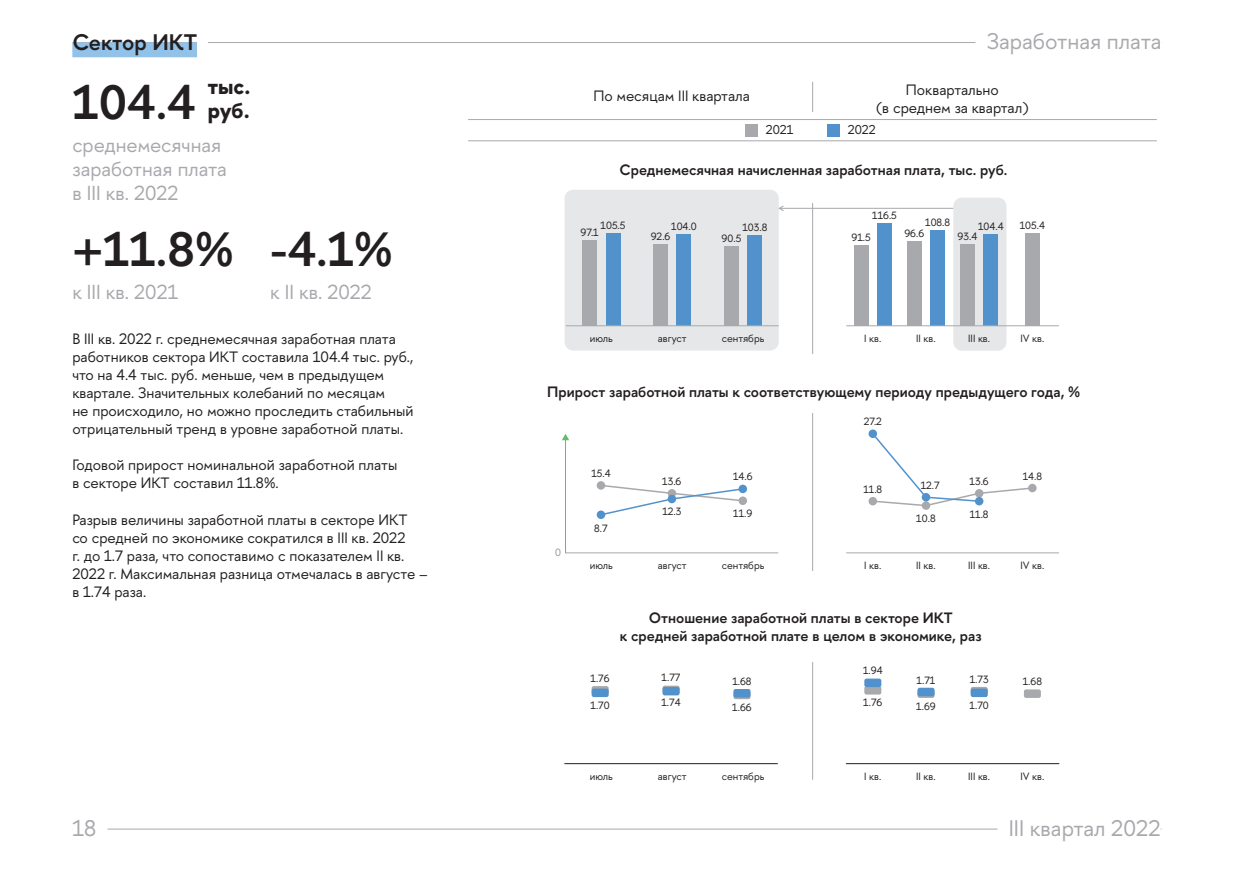
<style>
.page{position:relative;width:1234px;height:872px;background:#fff}
.page>*{position:absolute;margin:0;border:0;box-sizing:border-box;transform-origin:0 0}
.t1{font:600 48px "HSE Sans";color:#231f20}
.t2{font:22.5px "HSE Sans";color:#a8a9ad}
.t3{font:600 22.5px "HSE Sans";color:#231f20}
.t4{font:700 22.5px/24px "HSE Sans";color:#231f20}
.t5{font:20.25px/24.3px "HSE Sans";color:#a8a9ad}
.t6{font:15px/18px "HSE Sans";color:#231f20}
.t7{font:600 15px/18px "HSE Sans";color:#231f20;text-align:center}
.t8{font:12.75px "HSE Sans";color:#231f20}
.t9{font:10.5px "HSE Sans";color:#231f20}
.t10{font:10.5px "HSE Sans";color:#939598}
</style>
<div class="page">
<hr style="left:73px;top:828px;width:1087px;height:1px;background:#a8a9ad">
<div style="left:72px;top:818px;width:35px;height:21px;background:#fff"></div>
<div style="left:997px;top:818px;width:163px;height:21px;background:#fff"></div>
<hr style="left:73px;top:42px;width:1087px;height:1px;background:#a8a9ad">
<div style="left:975px;top:31px;width:186px;height:21px;background:#fff"></div>
<div style="left:72px;top:42px;width:125px;height:15px;background:#93c2e8"></div>
<div style="left:197px;top:32px;width:11px;height:21px;background:#fff"></div>
<hr style="left:812px;top:82px;width:1px;height:697px;background:#a8a9ad">
<div style="left:451px;top:113px;width:723px;height:90px;background:#fff"></div>
<div style="left:547px;top:354px;width:533px;height:59px;background:#fff"></div>
<div style="left:564px;top:190px;width:214px;height:160px;background:#e6e7e9;border-radius:9px"></div>
<div style="left:953px;top:198px;width:53px;height:153px;background:#e6e7e9;border-radius:9px"></div>
<hr style="left:468px;top:119px;width:688px;height:1px;background:#a8a9ad">
<hr style="left:468px;top:140px;width:688px;height:1px;background:#a8a9ad">
<hr style="left:779px;top:208px;width:174px;height:1px;background:#a8a9ad">
<svg style="left:778px;top:205px;width:6px;height:7px"></svg>
<div style="left:826px;top:124px;width:13px;height:13px;background:#5192cd"></div>
<div style="left:744px;top:124px;width:13px;height:13px;background:#a8a9ad"></div>
<div style="left:747px;top:235px;width:15px;height:91px;background:#5192cd"></div>
<div style="left:724px;top:246px;width:14px;height:80px;background:#a8a9ad"></div>
<div style="left:676px;top:235px;width:15px;height:91px;background:#5192cd"></div>
<div style="left:653px;top:245px;width:15px;height:81px;background:#a8a9ad"></div>
<div style="left:605px;top:233px;width:15px;height:93px;background:#5192cd"></div>
<div style="left:582px;top:241px;width:15px;height:85px;background:#a8a9ad"></div>
<hr style="left:565px;top:325px;width:213px;height:1px;background:#a8a9ad">
<div style="left:1024px;top:233px;width:15px;height:93px;background:#a8a9ad"></div>
<div style="left:983px;top:234px;width:15px;height:92px;background:#5192cd"></div>
<div style="left:959px;top:244px;width:15px;height:82px;background:#a8a9ad"></div>
<div style="left:930px;top:230px;width:14px;height:96px;background:#5192cd"></div>
<div style="left:906px;top:241px;width:15px;height:85px;background:#a8a9ad"></div>
<div style="left:876px;top:224px;width:15px;height:102px;background:#5192cd"></div>
<div style="left:853px;top:246px;width:15px;height:80px;background:#a8a9ad"></div>
<hr style="left:846px;top:325px;width:212px;height:1px;background:#a8a9ad">
<hr style="left:846px;top:552px;width:212px;height:1px;background:#a8a9ad">
<div style="left:1027px;top:484px;width:9px;height:8px;background:#a8a9ad;border-radius:50%"></div>
<div style="left:921px;top:501px;width:9px;height:9px;background:#a8a9ad;border-radius:50%"></div>
<svg style="left:868px;top:429px;width:8px;height:9px"></svg>
<svg style="left:870px;top:431px;width:163px;height:76px"></svg>
<hr style="left:565px;top:552px;width:213px;height:1px;background:#a8a9ad">
<div style="left:738px;top:496px;width:9px;height:9px;background:#a8a9ad;border-radius:50%"></div>
<div style="left:596px;top:481px;width:9px;height:8px;background:#a8a9ad;border-radius:50%"></div>
<div style="left:738px;top:484px;width:9px;height:9px;background:#5192cd;border-radius:50%"></div>
<svg style="left:596px;top:510px;width:9px;height:9px"></svg>
<svg style="left:599px;top:484px;width:145px;height:32px"></svg>
<hr style="left:565px;top:439px;width:1px;height:114px;background:#62bd68">
<svg style="left:562px;top:434px;width:7px;height:6px"></svg>
<hr style="left:846px;top:763px;width:212px;height:1px;background:#231f20">
<div style="left:1023px;top:689px;width:17px;height:9px;background:#a8a9ad;border-radius:2px"></div>
<svg style="left:970px;top:687px;width:17px;height:8px"></svg>
<svg style="left:917px;top:689px;width:17px;height:9px"></svg>
<div style="left:864px;top:686px;width:17px;height:8px;background:#a8a9ad;border-radius:2px"></div>
<div style="left:970px;top:688px;width:17px;height:9px;background:#5192cd;border-radius:2px"></div>
<div style="left:917px;top:687px;width:17px;height:9px;background:#5192cd;border-radius:2px"></div>
<div style="left:864px;top:678px;width:17px;height:9px;background:#5192cd;border-radius:2px"></div>
<hr style="left:564px;top:763px;width:213px;height:1px;background:#231f20">
<svg style="left:733px;top:690px;width:17px;height:9px"></svg>
<svg style="left:662px;top:685px;width:17px;height:9px"></svg>
<div style="left:591px;top:686px;width:17px;height:8px;background:#a8a9ad;border-radius:2px"></div>
<div style="left:733px;top:689px;width:17px;height:8px;background:#5192cd;border-radius:2px"></div>
<div style="left:662px;top:687px;width:17px;height:8px;background:#5192cd;border-radius:2px"></div>
<div style="left:591px;top:688px;width:17px;height:9px;background:#5192cd;border-radius:2px"></div>
<h2 class="t3" style="left:72px;top:28px;width:126px">Сектор ИКТ</h2>
<h2 class="t2" style="left:986px;top:27px;width:176px">Заработная плата</h2>
<h1 class="t1" style="left:72px;top:71px;width:125px">104.4</h1>
<h2 class="t4" style="left:208px;top:74px;width:44px">тыс. руб.</h2>
<h3 class="t5" style="left:72px;top:133px;width:156px">среднемесячная заработная плата в III кв. 2022</h3>
<h1 class="t1" style="left:72px;top:218px;width:163px">+11.8%</h1>
<h3 class="t5" style="left:72px;top:280px;width:107px">к III кв. 2021</h3>
<p class="t6" style="left:593px;top:87px;width:158px">По месяцам III квартала</p>
<p class="t6" style="left:875px;top:81px;width:154px;text-align:center">Поквартально<br>(в среднем за квартал)</p>
<p class="t8" style="left:765px;top:122px;width:29px">2021</p>
<p class="t8" style="left:847px;top:122px;width:29px">2022</p>
<p class="t7" style="left:619px;top:161px;width:389px">Среднемесячная начисленная заработная плата, тыс. руб.</p>
<p class="t9" style="left:872px;top:209px;width:26px">116.5</p>
<p class="t9" style="left:924px;top:216px;width:27px">108.8</p>
<p class="t9" style="left:600px;top:219px;width:26px">105.5</p>
<p class="t9" style="left:1019px;top:219px;width:27px">105.4</p>
<p class="t9" style="left:977px;top:220px;width:27px">104.4</p>
<p class="t9" style="left:671px;top:220px;width:27px">104.0</p>
<p class="t9" style="left:742px;top:220px;width:26px">103.8</p>
<p class="t9" style="left:580px;top:226px;width:20px">97.1</p>
<p class="t9" style="left:904px;top:227px;width:21px">96.6</p>
<h1 class="t1" style="left:270px;top:218px;width:124px">-4.1%</h1>
<h3 class="t5" style="left:270px;top:280px;width:103px">к II кв. 2022</h3>
<p class="t6" style="left:72px;top:330px;width:343px">В III кв. 2022 г. среднемесячная заработная плата работников сектора ИКТ составила 104.4 тыс. руб., что на 4.4 тыс. руб. меньше, чем в предыдущем квартале. Значительных колебаний по месяцам<br>не происходило, но можно проследить стабильный отрицательный тренд в уровне заработной платы.</p>
<p class="t6" style="left:72px;top:456px;width:326px">Годовой прирост номинальной заработной платы в секторе ИКТ составил 11.8%.</p>
<p class="t6" style="left:72px;top:511px;width:357px">Разрыв величины заработной платы в секторе ИКТ<br>со средней по экономике сократился в III кв. 2022<br>г. до 1.7 раза, что сопоставимо с показателем II кв.<br>2022 г. Максимальная разница отмечалась в августе – в 1.74 раза.</p>
<p class="t9" style="left:957px;top:229px;width:21px">93.4</p>
<p class="t9" style="left:650px;top:230px;width:21px">92.6</p>
<p class="t9" style="left:851px;top:231px;width:21px">91.5</p>
<p class="t9" style="left:721px;top:232px;width:21px">90.5</p>
<p class="t9" style="left:721px;top:332px;width:44px">сентябрь</p>
<p class="t9" style="left:864px;top:332px;width:19px">I кв.</p>
<p class="t9" style="left:916px;top:332px;width:21px">II кв.</p>
<p class="t9" style="left:968px;top:332px;width:23px">III кв.</p>
<p class="t9" style="left:1020px;top:332px;width:25px">IV кв.</p>
<p class="t9" style="left:589px;top:332px;width:25px">июль</p>
<p class="t9" style="left:657px;top:332px;width:30px">август</p>
<p class="t7" style="left:547px;top:383px;width:534px">Прирост заработной платы к соответствующему периоду предыдущего года, %</p>
<p class="t9" style="left:863px;top:415px;width:20px">27.2</p>
<p class="t9" style="left:591px;top:467px;width:21px">15.4</p>
<p class="t9" style="left:1022px;top:469px;width:21px">14.8</p>
<p class="t9" style="left:733px;top:470px;width:21px">14.6</p>
<p class="t9" style="left:662px;top:474px;width:21px">13.6</p>
<p class="t9" style="left:969px;top:474px;width:21px">13.6</p>
<p class="t9" style="left:920px;top:478px;width:20px">12.7</p>
<p class="t9" style="left:863px;top:482px;width:20px">11.8</p>
<p class="t9" style="left:662px;top:505px;width:21px">12.3</p>
<p class="t9" style="left:733px;top:506px;width:21px">11.9</p>
<p class="t9" style="left:969px;top:507px;width:20px">11.8</p>
<p class="t9" style="left:916px;top:512px;width:21px">10.8</p>
<p class="t9" style="left:594px;top:522px;width:15px">8.7</p>
<p class="t10" style="left:555px;top:545px;width:7px">0</p>
<p class="t9" style="left:589px;top:559px;width:25px">июль</p>
<p class="t9" style="left:657px;top:559px;width:30px">август</p>
<p class="t9" style="left:721px;top:559px;width:44px">сентябрь</p>
<p class="t9" style="left:864px;top:559px;width:19px">I кв.</p>
<p class="t9" style="left:916px;top:559px;width:21px">II кв.</p>
<p class="t9" style="left:968px;top:559px;width:23px">III кв.</p>
<p class="t9" style="left:1020px;top:559px;width:25px">IV кв.</p>
<p class="t7" style="left:619px;top:608px;width:363px">Отношение заработной платы в секторе ИКТ<br>к средней заработной плате в целом в экономике, раз</p>
<p class="t9" style="left:590px;top:671px;width:21px">1.76</p>
<p class="t9" style="left:661px;top:671px;width:20px">1.77</p>
<p class="t9" style="left:590px;top:698px;width:21px">1.70</p>
<p class="t9" style="left:732px;top:701px;width:21px">1.66</p>
<p class="t9" style="left:732px;top:674px;width:21px">1.68</p>
<p class="t9" style="left:661px;top:696px;width:21px">1.74</p>
<p class="t9" style="left:862px;top:664px;width:21px">1.94</p>
<p class="t9" style="left:916px;top:673px;width:20px">1.71</p>
<p class="t9" style="left:863px;top:696px;width:21px">1.76</p>
<p class="t9" style="left:916px;top:700px;width:21px">1.69</p>
<p class="t9" style="left:969px;top:672px;width:20px">1.73</p>
<p class="t9" style="left:1022px;top:675px;width:21px">1.68</p>
<p class="t9" style="left:969px;top:698px;width:21px">1.70</p>
<p class="t9" style="left:589px;top:769px;width:25px">июль</p>
<p class="t9" style="left:657px;top:769px;width:30px">август</p>
<p class="t9" style="left:721px;top:769px;width:44px">сентябрь</p>
<p class="t9" style="left:864px;top:769px;width:19px">I кв.</p>
<p class="t9" style="left:916px;top:769px;width:21px">II кв.</p>
<p class="t9" style="left:968px;top:769px;width:23px">III кв.</p>
<p class="t9" style="left:1020px;top:769px;width:25px">IV кв.</p>
<h2 class="t2" style="left:72px;top:814px;width:25px">18</h2>
<h2 class="t2" style="left:1008px;top:814px;width:153px">III квартал 2022</h2>
</div>
